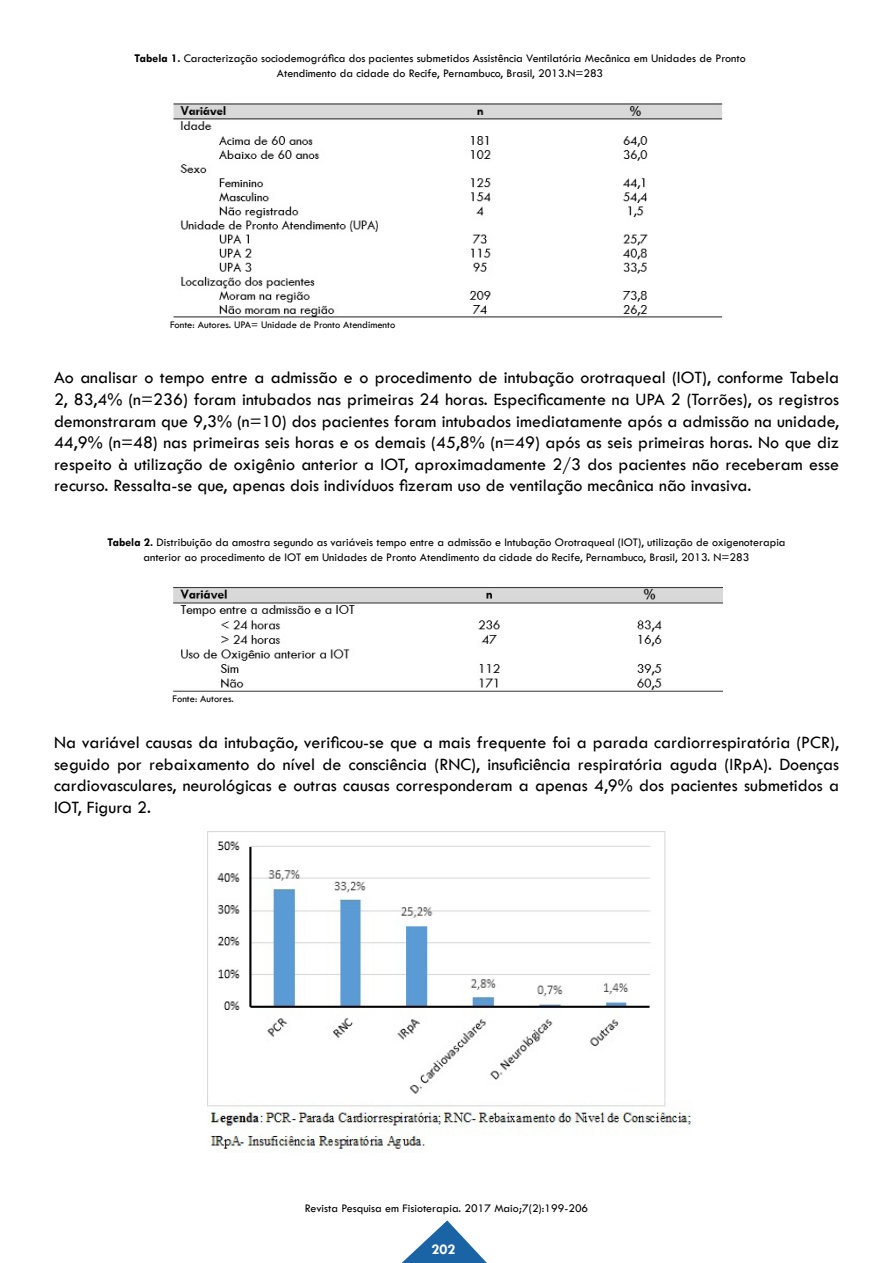
<style>
.page{position:relative;width:893px;height:1263px;background:#fff}
.page>*{position:absolute;margin:0;border:0;box-sizing:border-box;transform-origin:0 0}
.t1{font:18px/21.6px "Tw Cen";color:#000;text-align:justify}
.t2{font:700 15px "Tw Cen";color:#fff}
.t3{font:12px/14.4px "Tw Cen";color:#000;text-align:center}
.t4{font:10.5px "Tw Cen";color:#000}
.s1{font-weight:700}
</style>
<div class="page">
<svg style="left:402px;top:1220px;width:85px;height:43px"></svg>
<img style="left:173px;top:587px;width:550px;height:105px">
<img style="left:173px;top:103px;width:550px;height:215px">
<img style="left:207px;top:831px;width:485px;height:322px">
<p class="t3" style="left:135px;top:51px;width:613px"><span class="s1">Tabela 1.</span> Caracterização sociodemográfica dos pacientes submetidos Assistência Ventilatória Mecânica em Unidades de Pronto<br>Atendimento da cidade do Recife, Pernambuco, Brasil, 2013.N=283</p>
<p class="t4" style="left:170px;top:319px;width:227px">Fonte: Autores. UPA= Unidade de Pronto Atendimento</p>
<p class="t1" style="left:54px;top:367px;width:786px">Ao analisar o tempo entre a admissão e o procedimento de intubação orotraqueal (IOT), conforme Tabela 2, 83,4% (n=236) foram intubados nas primeiras 24 horas. Especificamente na UPA 2 (Torrões), os registros demonstraram que 9,3% (n=10) dos pacientes foram intubados imediatamente após a admissão na unidade, 44,9% (n=48) nas primeiras seis horas e os demais (45,8% (n=49) após as seis primeiras horas. No que diz respeito à utilização de oxigênio anterior a IOT, aproximadamente 2/3 dos pacientes não receberam esse recurso. Ressalta-se que, apenas dois indivíduos fizeram uso de ventilação mecânica não invasiva.</p>
<p class="t3" style="left:107px;top:535px;width:680px"><span class="s1">Tabela 2.</span> Distribuição da amostra segundo as variáveis tempo entre a admissão e Intubação Orotraqueal (IOT), utilização de oxigenoterapia anterior ao procedimento de IOT em Unidades de Pronto Atendimento da cidade do Recife, Pernambuco, Brasil, 2013. N=283</p>
<p class="t4" style="left:173px;top:693px;width:63px">Fonte: Autores.</p>
<p class="t1" style="left:54px;top:731px;width:786px">Na variável causas da intubação, verificou-se que a mais frequente foi a parada cardiorrespiratória (PCR), seguido por rebaixamento do nível de consciência (RNC), insuficiência respiratória aguda (IRpA). Doenças cardiovasculares, neurológicas e outras causas corresponderam a apenas 4,9% dos pacientes submetidos a IOT, Figura 2.</p>
<p class="t3" style="left:305px;top:1201px;width:285px">Revista Pesquisa em Fisioterapia. 2017 Maio;7(2):199-206</p>
<p class="t2" style="left:432px;top:1240px;width:25px">202</p>
</div>
